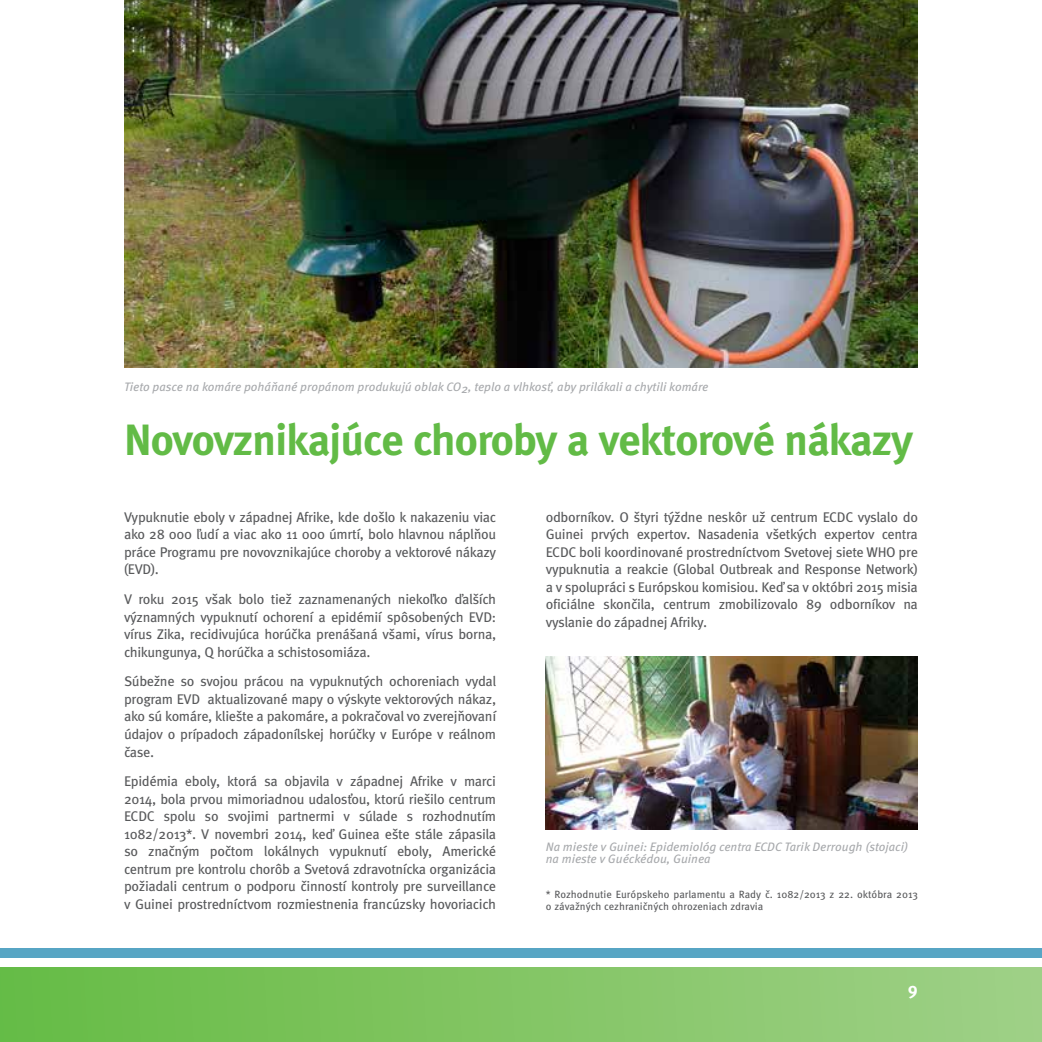
<style>
.page{position:relative;width:1042px;height:1042px;background:#fff}
.page>*{position:absolute;margin:0;border:0;box-sizing:border-box;transform-origin:0 0}
.t1{font:700 43.75px "Meta Pro";letter-spacing:-.03em;color:#62bb46}
.t2{font:700 17.5px "Meta Pro";color:#fff}
.t3{font:14px/17.5px "Meta Pro";letter-spacing:-.025em;color:#58595b;text-align:justify}
.t4{font:italic 12.25px/12.2px "Meta Pro";color:#a7a9ac}
.t5{font:10.5px/12.6px "Meta Pro";color:#58595b}
</style>
<div class="page">
<img style="left:124px;top:0;width:794px;height:367px">
<img style="left:546px;top:656px;width:372px;height:173px">
<div style="left:0;top:947px;width:1042px;height:10px;background:#57a5c4"></div>
<div style="left:0;top:967px;width:1042px;height:75px;background:linear-gradient(to right,#66bc44,#a0d087)"></div>
<p class="t4" style="left:124px;top:381px;width:586px">Tieto pasce na komáre poháňané propánom produkujú oblak CO2, teplo a vlhkosť, aby prilákali a chytili komáre</p>
<h1 class="t1" style="left:124px;top:412px;width:791px">Novovznikajúce choroby a vektorové nákazy</h1>
<p class="t3" style="left:124px;top:508px;width:374px">Vypuknutie eboly v západnej Afrike, kde došlo k nakazeniu viac ako 28 000 ľudí a viac ako 11 000 úmrtí, bolo hlavnou náplňou práce Programu pre novovznikajúce choroby a vektorové nákazy (EVD).</p>
<p class="t3" style="left:124px;top:591px;width:374px">V roku 2015 však bolo tiež zaznamenaných niekoľko ďalších významných vypuknutí ochorení a epidémií spôsobených EVD: vírus Zika, recidivujúca horúčka prenášaná všami, vírus borna, chikungunya, Q horúčka a schistosomiáza.</p>
<p class="t3" style="left:124px;top:673px;width:374px">Súbežne so svojou prácou na vypuknutých ochoreniach vydal program EVD aktualizované mapy o výskyte vektorových nákaz, ako sú komáre, kliešte a pakomáre, a pokračoval vo zverejňovaní údajov o prípadoch západonílskej horúčky v Európe v reálnom čase.</p>
<p class="t3" style="left:124px;top:773px;width:374px">Epidémia eboly, ktorá sa objavila v západnej Afrike v marci 2014, bola prvou mimoriadnou udalosťou, ktorú riešilo centrum ECDC spolu so svojimi partnermi v súlade s rozhodnutím 1082/2013*. V novembri 2014, keď Guinea ešte stále zápasila so značným počtom lokálnych vypuknutí eboly, Americké centrum pre kontrolu chorôb a Svetová zdravotnícka organizácia požiadali centrum o podporu činností kontroly pre surveillance v Guinei prostredníctvom rozmiestnenia francúzsky hovoriacich</p>
<p class="t3" style="left:546px;top:508px;width:374px">odborníkov. O štyri týždne neskôr už centrum ECDC vyslalo do Guinei prvých expertov. Nasadenia všetkých expertov centra ECDC boli koordinované prostredníctvom Svetovej siete WHO pre vypuknutia a reakcie (Global Outbreak and Response Network) a v spolupráci s Európskou komisiou. Keď sa v októbri 2015 misia oficiálne skončila, centrum zmobilizovalo 89 odborníkov na vyslanie do západnej Afriky.</p>
<p class="t4" style="left:546px;top:841px;width:364px">Na mieste v Guinei: Epidemiológ centra ECDC Tarik Derrough (stojaci) na mieste v Guéckédou, Guinea</p>
<p class="t5" style="left:546px;top:888px;width:374px">* Rozhodnutie Európskeho parlamentu a Rady č. 1082/2013 z 22. októbra 2013 o závažných cezhraničných ohrozeniach zdravia</p>
<p class="t2" style="left:908px;top:977px;width:11px">9</p>
</div>
